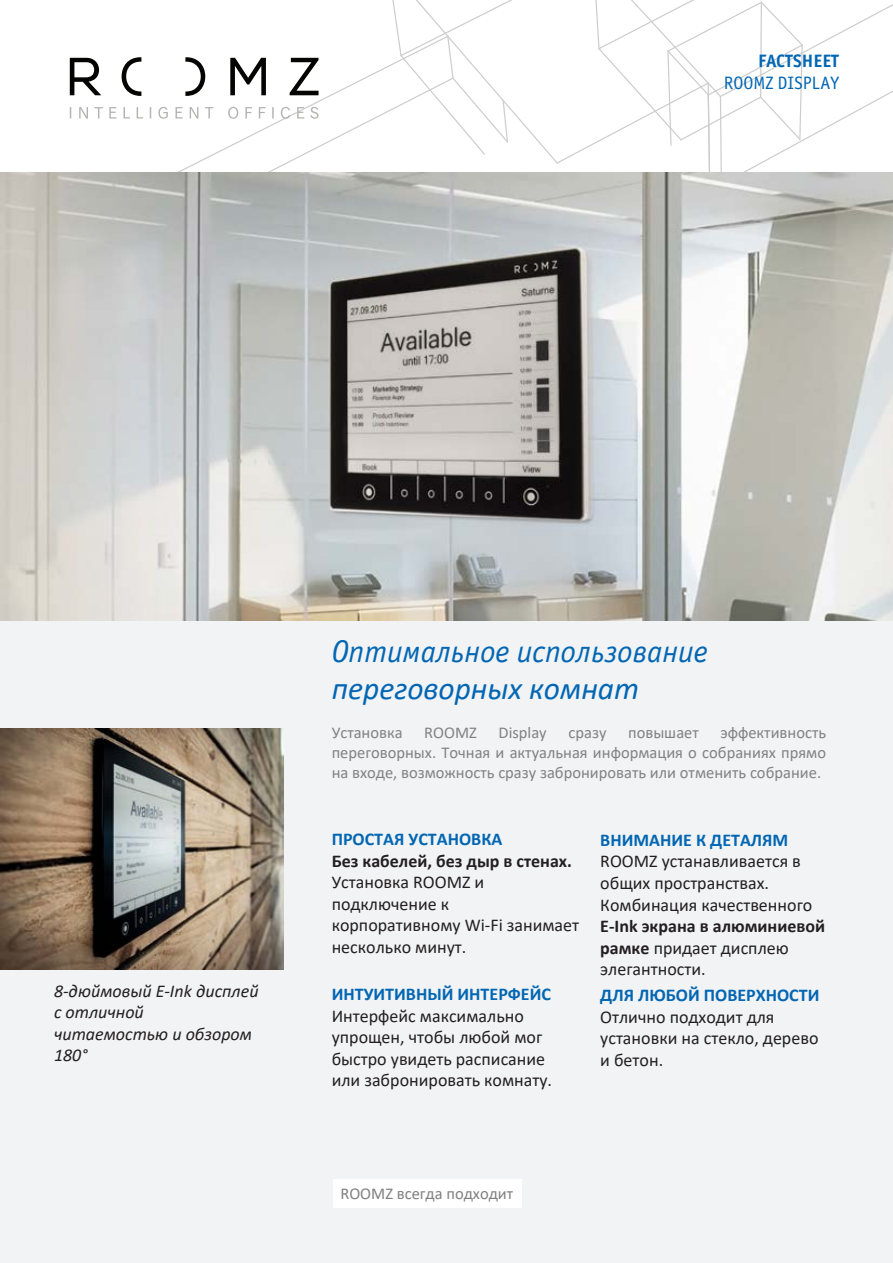
<style>
.page{position:relative;width:893px;height:1263px;background:#fff}
.page>*{position:absolute;margin:0;border:0;box-sizing:border-box;transform-origin:0 0}
.t1{font:italic 31.5px "Officina Sans Book C";color:#0166b3}
.t2{font:italic 31.5px "Calibri";color:#0166b3}
.t3{font:18px/21.6px "Calibri";color:#231f20}
.t4{font:italic 18px/21.6px "Calibri";color:#231f20}
.t5{font:18px "Officina Sans Book C";color:#0166b3}
.t6{font:18px "Officina Sans Bold C";color:#0166b3}
.t7{font:16.5px/19.8px "Calibri";color:#808285;text-align:justify}
.t8{font:16.5px "Calibri";color:#808080}
.s1{font-weight:700;color:#0166b3}
.s2{font-weight:700}
</style>
<div class="page">
<svg style="left:69px;top:0;width:824px;height:172px"></svg>
<img style="left:0;top:172px;width:893px;height:449px">
<div style="left:0;top:621px;width:893px;height:642px;background:#f2f3f4"></div>
<img style="left:1px;top:729px;width:282px;height:240px">
<div style="left:333px;top:1179px;width:188px;height:29px;background:#fff"></div>
<p class="t6" style="left:758px;top:51px;width:82px">FACTSHEET</p>
<p class="t5" style="left:724px;top:73px;width:117px">ROOMZ DISPLAY</p>
<p class="t4" style="left:54px;top:979px;width:206px">8-дюймовый E-Ink дисплей с отличной читаемостью и обзором<br>180°</p>
<p class="t1" style="left:332px;top:634px;width:378px">Оптимальное использование</p>
<p class="t2" style="left:332px;top:667px;width:309px">переговорных комнат</p>
<p class="t7" style="left:332px;top:722px;width:72px">Установка</p>
<p class="t7" style="left:424px;top:722px;width:54px">ROOMZ</p>
<p class="t7" style="left:499px;top:722px;width:50px">Display</p>
<p class="t7" style="left:568px;top:722px;width:39px">сразу</p>
<p class="t7" style="left:628px;top:722px;width:72px">повышает</p>
<p class="t7" style="left:332px;top:722px;width:496px;text-indent:389px">эффективность переговорных. Точная и актуальная информация о собраниях прямо на входе, возможность сразу забронировать или отменить собрание.</p>
<p class="t3" style="left:332px;top:828px;width:249px"><span class="s1">ПРОСТАЯ УСТАНОВКА<br></span><span class="s2">Без кабелей, без дыр в стенах.<br></span>Установка ROOMZ и подключение к корпоративному Wi-Fi занимает несколько минут.</p>
<p class="t3" style="left:600px;top:829px;width:226px"><span class="s1">ВНИМАНИЕ К ДЕТАЛЯМ<br></span>ROOMZ устанавливается в общих пространствах.<br>Комбинация качественного<br><span class="s2">E-Ink экрана в алюминиевой рамке</span> придает дисплею элегантности.</p>
<p class="t3" style="left:332px;top:983px;width:222px"><span class="s1">ИНТУИТИВНЫЙ ИНТЕРФЕЙС<br></span>Интерфейс максимально упрощен, чтобы любой мог быстро увидеть расписание или забронировать комнату.</p>
<p class="t3" style="left:600px;top:984px;width:221px"><span class="s1">ДЛЯ ЛЮБОЙ ПОВЕРХНОСТИ<br></span>Отлично подходит для установки на стекло, дерево и бетон.</p>
<p class="t8" style="left:340px;top:1182px;width:174px">ROOMZ всегда подходит</p>
</div>
